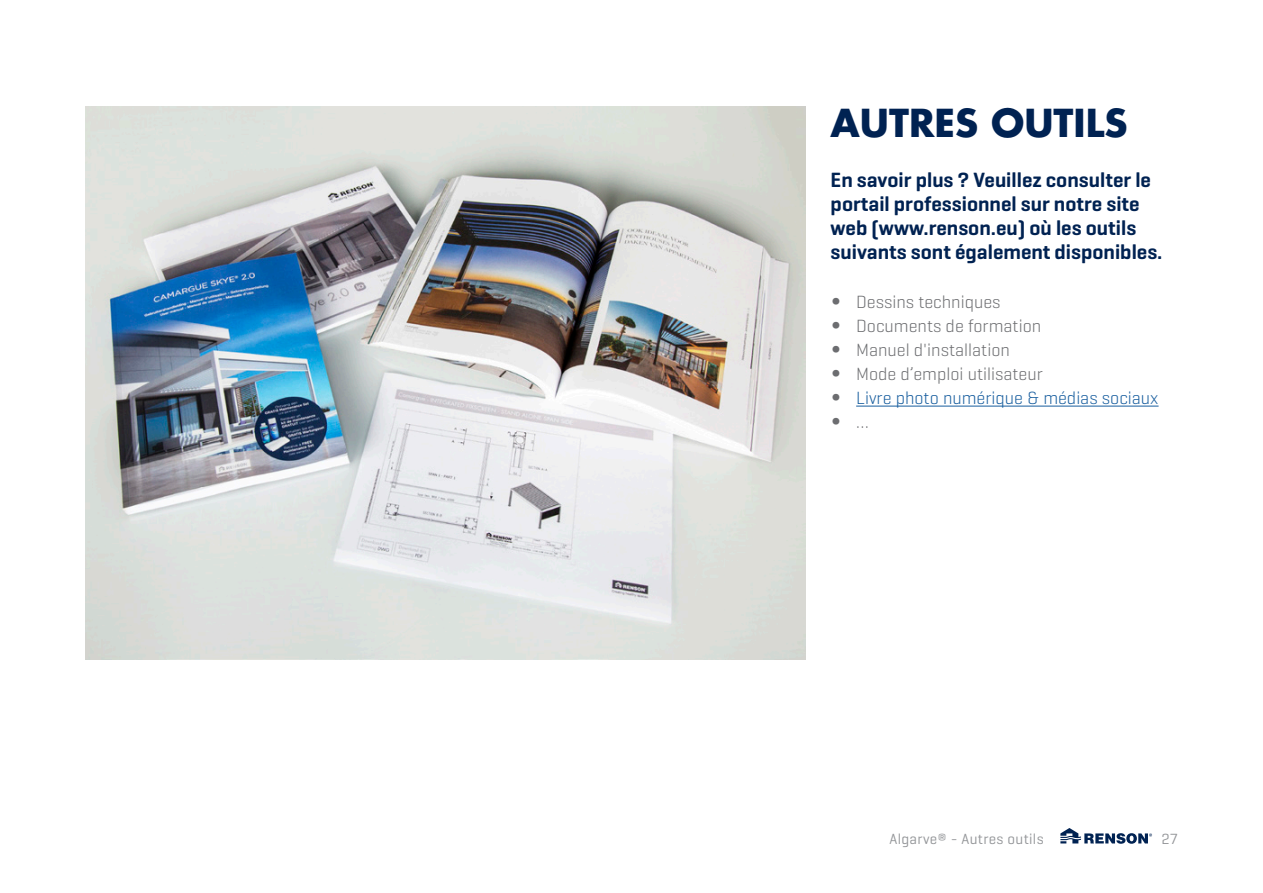
<style>
.page{position:relative;width:1263px;height:893px;background:#fff}
.page>*{position:absolute;margin:0;border:0;box-sizing:border-box;transform-origin:0 0}
.t1{font:700 37.5px "Futura Std";color:#002252}
.Intro_Text{font:600 21px/24px "Geogrotesque";color:#002252}
.t2{font:300 18px "Geogrotesque";color:#6c6d70}
.t3{font:300 18px "Geogrotesque";color:#175d9e}
.t4{font:300 18px "Futura Std";color:#6c6d70}
.t5{font:15px "Geogrotesque";letter-spacing:.02em;color:#939598}
.s1{font-family:"Futura Std"}
.s2{font-family:"Futura Std";color:#6c6d70}
.s3{font-family:"Geogrotesque"}
</style>
<div class="page">
<svg style="left:1060px;top:828px;width:92px;height:16px"></svg>
<img style="left:85px;top:106px;width:720px;height:553px">
<hr style="left:856px;top:406px;width:302px;height:1px;background:#175d9e">
<h1 class="t1" style="left:831px;top:98px;width:298px">AUTRES OUTILS</h1>
<p class="Intro_Text" style="left:831px;top:167px;width:333px">En savoir plus ? Veuillez consulter le portail professionnel sur notre site web (www.renson.eu) où les outils suivants sont également disponibles.</p>
<p class="t2" style="left:831px;top:291px;width:171px"><span class="s1">•</span> Dessins techniques</p>
<p class="t2" style="left:831px;top:315px;width:212px"><span class="s1">•</span> Documents de formation</p>
<p class="t2" style="left:831px;top:339px;width:181px"><span class="s1">•</span> Manuel d'installation</p>
<p class="t2" style="left:831px;top:363px;width:214px"><span class="s1">•</span> Mode d’emploi utilisateur</p>
<p class="t3" style="left:831px;top:387px;width:329px"><span class="s2">•</span> Livre photo numérique &amp; médias sociaux</p>
<p class="t4" style="left:831px;top:411px;width:40px">• <span class="s3">…</span></p>
<p class="t5" style="left:889px;top:829px;width:156px">Algarve® - Autres outils</p>
<p class="t5" style="left:1161px;top:829px;width:18px">27</p>
</div>
